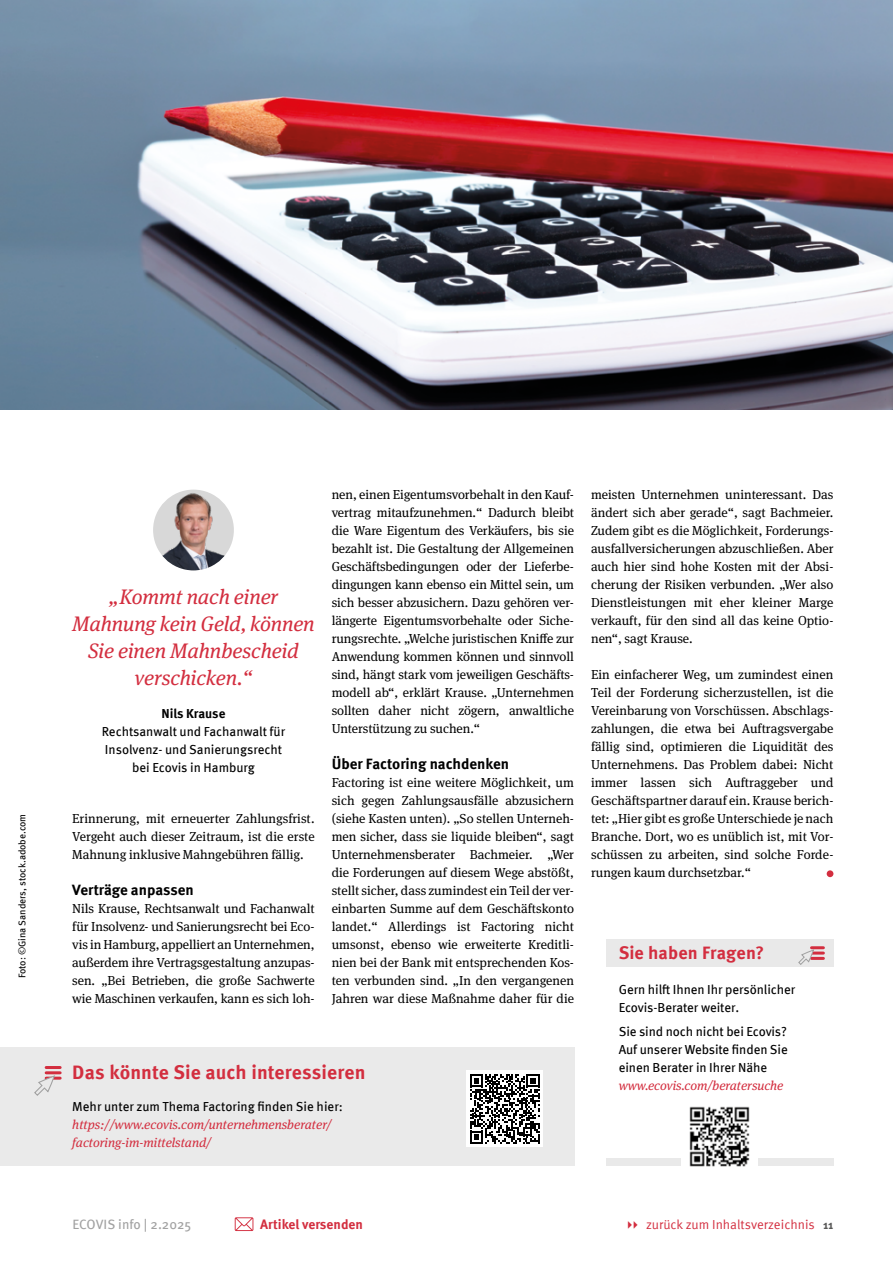
<style>
.page{position:relative;width:893px;height:1263px;background:#fff}
.page>*{position:absolute;margin:0;border:0;box-sizing:border-box;transform-origin:0 0}
.Zitat__Bild_zentrier{font:italic 21px/27px "Meta Serif OT";letter-spacing:-.005em;color:#d32e3f;text-align:center}
.x_Marginal_Head_13_P{font:700 19.5px "Meta Pro";color:#d32e3f}
.x_Marginal_Head_13_P-2{font:700 18px "Meta Pro";letter-spacing:.005em;color:#d32e3f}
.Zwischenheadline{font:700 15px "Meta Pro";color:#000}
.t1{font:13.5px "Meta Pro";color:#a1a1a1}
.t2{font:700 13.5px "Meta Pro";color:#d32e3f}
.body_8_7_12{font:13.05px/18px "Meta Serif OT";color:#000;text-align:justify}
.Marginal_Text{font:13.05px/18px "Meta Pro";letter-spacing:-.005em;color:#000}
.Zitatgeber__Links{font:13.05px/18px "Meta Pro";letter-spacing:-.005em;color:#000;text-align:center}
.Marginal_Text__Linie{font:italic 13.05px/18px "Meta Serif OT";color:#d32e3f}
.Marginal_Text__Linie-2{font:13.05px "Meta Pro";color:#000}
.t3{font:13.05px "Meta Pro";color:#d32e3f}
.Bildunterschrift{font:9.75px "Meta Pro";color:#000}
.s1{font-weight:700}
.s2{font-family:"Meta Serif OT";font-style:italic;color:#d32e3f}
.s3{font-weight:700;font-size:12px;color:#575756}
</style>
<div class="page">
<div style="left:0;top:1047px;width:574px;height:118px;background:#eaeaea"></div>
<div style="left:606px;top:939px;width:227px;height:28px;background:#e9e9e9"></div>
<div style="left:606px;top:1158px;width:227px;height:7px;background:#e9e9e9"></div>
<img style="left:0;top:0;width:893px;height:409px">
<img style="left:153px;top:490px;width:81px;height:80px;border-radius:40px">
<div style="left:827px;top:870px;width:6px;height:7px;background:#d32e3f;border-radius:50%"></div>
<div style="left:681px;top:1106px;width:77px;height:60px;background:#fff"></div>
<img style="left:690px;top:1107px;width:59px;height:59px">
<svg style="left:798px;top:946px;width:25px;height:19px"></svg>
<hr style="left:46px;top:1066px;width:14px;height:3px;background:#d32e3f">
<hr style="left:46px;top:1071px;width:14px;height:3px;background:#d32e3f">
<hr style="left:46px;top:1077px;width:14px;height:3px;background:#d32e3f">
<svg style="left:34px;top:1076px;width:22px;height:20px"></svg>
<div style="left:466px;top:1071px;width:77px;height:76px;background:#fff"></div>
<svg style="left:470px;top:1074px;width:70px;height:70px"></svg>
<svg style="left:235px;top:1217px;width:18px;height:14px"></svg>
<p class="Zitat__Bild_zentrier" style="left:72px;top:583px;width:244px">„Kommt nach einer<br>Mahnung kein Geld, können<br>Sie einen Mahnbescheid verschicken.“</p>
<p class="Zitatgeber__Links" style="left:102px;top:704px;width:185px"><span class="s1">Nils Krause<br></span>Rechtsanwalt und Fachanwalt für<br>Insolvenz- und Sanierungsrecht bei Ecovis in Hamburg</p>
<p class="Bildunterschrift" style="left:15px;top:978px;width:166px;rotate:-90deg">Foto: ©Gina Sanders, stock.adobe.com</p>
<p class="body_8_7_12" style="left:72px;top:810px;width:244px">Erinnerung, mit erneuerter Zahlungsfrist.<br>Vergeht auch dieser Zeitraum, ist die erste Mahnung inklusive Mahngebühren fällig.</p>
<p class="Zwischenheadline" style="left:72px;top:878px;width:123px">Verträge anpassen</p>
<p class="body_8_7_12" style="left:72px;top:900px;width:244px">Nils Krause, Rechtsanwalt und Fachanwalt für Insolvenz- und Sanierungsrecht bei Eco&shy;vis in Hamburg, appelliert an Unternehmen, außerdem ihre Vertragsgestaltung anzupas&shy;sen. „Bei Betrieben, die große Sachwerte wie Maschinen verkaufen, kann es sich loh-</p>
<p class="body_8_7_12" style="left:332px;top:486px;width:244px">nen, einen Eigentumsvorbehalt in den Kauf&shy;vertrag mitaufzunehmen.“ Dadurch bleibt die Ware Eigentum des Verkäufers, bis sie bezahlt ist. Die Gestaltung der Allgemeinen Geschäftsbedingungen oder der Lieferbe&shy;dingungen kann ebenso ein Mittel sein, um sich besser abzusichern. Dazu gehören ver&shy;längerte Eigentumsvorbehalte oder Siche&shy;rungsrechte. „Welche juristischen Kniffe zur Anwendung kommen können und sinnvoll sind, hängt stark vom jeweiligen Geschäfts&shy;modell ab“, erklärt Krause. „Unternehmen sollten daher nicht zögern, anwaltliche Unterstützung zu suchen.“</p>
<p class="Zwischenheadline" style="left:332px;top:752px;width:179px">Über Factoring nachdenken</p>
<p class="body_8_7_12" style="left:332px;top:774px;width:244px">Factoring ist eine weitere Möglichkeit, um sich gegen Zahlungsausfälle abzusichern (siehe Kasten unten). „So stellen Unterneh&shy;men sicher, dass sie liquide bleiben“, sagt Unternehmensberater Bachmeier. „Wer die Forderungen auf diesem Wege abstößt, stellt sicher, dass zumindest ein Teil der ver&shy;einbarten Summe auf dem Geschäftskonto landet.“ Allerdings ist Factoring nicht umsonst, ebenso wie erweiterte Kreditli&shy;nien bei der Bank mit entsprechenden Kos&shy;ten verbunden sind. „In den vergangenen Jahren war diese Maßnahme daher für die</p>
<p class="x_Marginal_Head_13_P" style="left:72px;top:1057px;width:295px">Das könnte Sie auch interessieren</p>
<p class="Marginal_Text__Linie-2" style="left:72px;top:1097px;width:272px">Mehr unter zum Thema Factoring finden Sie hier:</p>
<p class="Marginal_Text__Linie" style="left:72px;top:1116px;width:261px">https://www.ecovis.com/unternehmensberater/ factoring-im-mittelstand/</p>
<p class="body_8_7_12" style="left:591px;top:486px;width:244px">meisten Unternehmen uninteressant. Das ändert sich aber gerade“, sagt Bachmeier.<br>Zudem gibt es die Möglichkeit, Forderungs&shy;ausfallversicherungen abzuschließen. Aber auch hier sind hohe Kosten mit der Absi&shy;cherung der Risiken verbunden. „Wer also Dienstleistungen mit eher kleiner Marge verkauft, für den sind all das keine Optio&shy;nen“, sagt Krause.</p>
<p class="body_8_7_12" style="left:591px;top:666px;width:244px">Ein einfacherer Weg, um zumindest einen Teil der Forderung sicherzustellen, ist die Vereinbarung von Vorschüssen. Abschlags&shy;zahlungen, die etwa bei Auftragsvergabe fällig sind, optimieren die Liquidität des Unternehmens. Das Problem dabei: Nicht immer lassen sich Auftraggeber und Geschäftspartner darauf ein. Krause berich&shy;tet: „Hier gibt es große Unterschiede je nach Branche. Dort, wo es unüblich ist, mit Vor&shy;schüssen zu arbeiten, sind solche Forde&shy;rungen kaum durchsetzbar.“</p>
<p class="x_Marginal_Head_13_P-2" style="left:619px;top:939px;width:147px">Sie haben Fragen?</p>
<p class="Marginal_Text" style="left:619px;top:979px;width:178px">Gern hilft Ihnen Ihr persönlicher<br>Ecovis-Berater weiter.</p>
<p class="Marginal_Text" style="left:619px;top:1021px;width:171px">Sie sind noch nicht bei Ecovis?<br>Auf unserer Website finden Sie einen Berater in Ihrer Nähe <span class="s2">www.ecovis.com/beratersuche</span></p>
<p class="t1" style="left:72px;top:1214px;width:120px">ECOVIS info | 2.2025</p>
<p class="t2" style="left:260px;top:1213px;width:104px">Artikel versenden</p>
<p class="t3" style="left:646px;top:1214px;width:189px">zurück zum Inhaltsverzeichnis <span class="s3">11</span></p>
</div>
